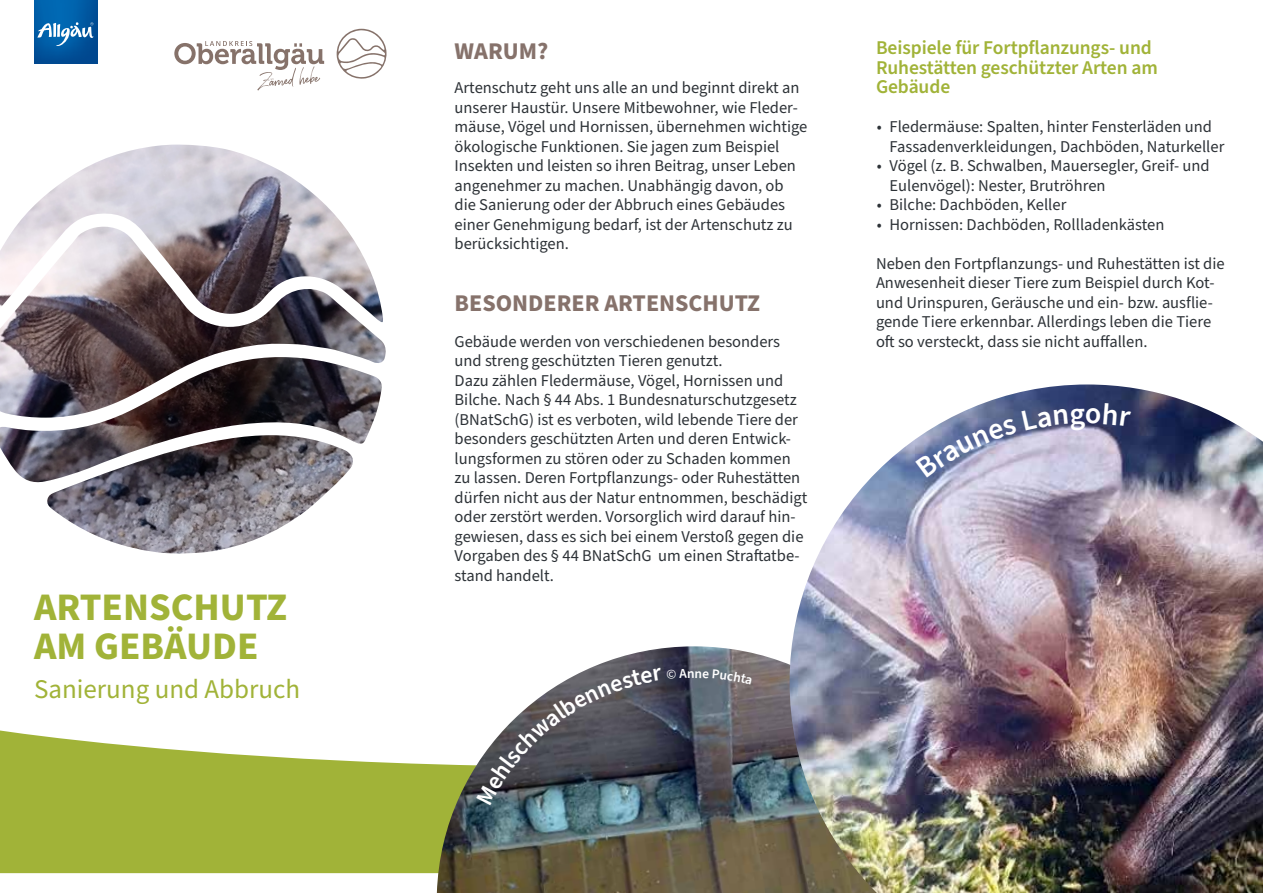
<style>
.page{position:relative;width:1263px;height:893px;background:#fff}
.page>*{position:absolute;margin:0;border:0;box-sizing:border-box;transform-origin:0 0}
.t1{font:700 39px/39px "Source Sans Pro";color:#a1b338}
.t2{font:27px "Source Sans Pro";color:#a1b338}
.t3{font:700 24px "Source Sans Pro";color:#86726b}
.t4{font:600 19.5px/19.5px "Source Sans Pro";letter-spacing:-.005em;color:#a1b338}
.t5{font:16.5px/19.5px "Source Sans Pro";color:#2d3237}
</style>
<div class="page">
<svg style="left:0;top:730px;width:437px;height:143px;background:#afbe55"></svg>
<svg style="left:174px;top:41px;width:150px;height:50px"></svg>
<svg style="left:336px;top:29px;width:51px;height:50px"></svg>
<img style="left:34px;top:0;width:64px;height:64px">
<svg style="left:37px;top:22px;width:56px;height:24px"></svg>
<img style="left:0;top:145px;width:386px;height:409px">
<img style="left:437px;top:646px;width:352px;height:247px">
<img style="left:789px;top:384px;width:474px;height:509px">
<svg style="left:476px;top:668px;width:276px;height:137px;background:#62666f"></svg>
<svg style="left:915px;top:403px;width:216px;height:75px;background:#9196b5"></svg>
<h1 class="t1" style="left:34px;top:588px;width:255px">ARTENSCHUTZ<br>AM GEBÄUDE</h1>
<h2 class="t2" style="left:34px;top:671px;width:268px">Sanierung und Abbruch</h2>
<h3 class="t3" style="left:455px;top:35px;width:95px">WARUM?</h3>
<p class="t5" style="left:455px;top:78px;width:354px">Artenschutz geht uns alle an und beginnt direkt an unserer Haustür. Unsere Mitbewohner, wie Fleder&shy;mäuse, Vögel und Hornissen, übernehmen wichtige ökologische Funktionen. Sie jagen zum Beispiel Insekten und leisten so ihren Beitrag, unser Leben angenehmer zu machen. Unabhängig davon, ob die Sanierung oder der Abbruch eines Gebäudes einer Genehmigung bedarf, ist der Artenschutz zu berücksichtigen.</p>
<h3 class="t3" style="left:455px;top:287px;width:307px">BESONDERER ARTENSCHUTZ</h3>
<p class="t5" style="left:455px;top:332px;width:354px">Gebäude werden von verschiedenen besonders und streng geschützten Tieren genutzt.<br>Dazu zählen Fledermäuse, Vögel, Hornissen und Bilche. Nach § 44 Abs. 1 Bundesnaturschutzgesetz (BNatSchG) ist es verboten, wild lebende Tiere der besonders geschützten Arten und deren Entwick&shy;lungsformen zu stören oder zu Schaden kommen zu lassen. Deren Fortpflanzungs- oder Ruhestätten dürfen nicht aus der Natur entnommen, beschädigt oder zerstört werden. Vorsorglich wird darauf hin&shy;gewiesen, dass es sich bei einem Verstoß gegen die Vorgaben des § 44 BNatSchG um einen Straftatbe&shy;stand handelt.</p>
<p class="t4" style="left:876px;top:38px;width:283px">Beispiele für Fortpflanzungs- und<br>Ruhestätten geschützter Arten am<br>Gebäude</p>
<p class="t5" style="left:889px;top:117px;width:336px;text-indent:-13px">• Fledermäuse: Spalten, hinter Fensterläden und<br>Fassadenverkleidungen, Dachböden, Naturkeller</p>
<p class="t5" style="left:889px;top:156px;width:322px;text-indent:-13px">• Vögel (z. B. Schwalben, Mauersegler, Greif- und<br>Eulenvögel): Nester, Brutröhren</p>
<p class="t5" style="left:877px;top:195px;width:191px">• Bilche: Dachböden, Keller</p>
<p class="t5" style="left:877px;top:215px;width:289px">• Hornissen: Dachböden, Rollladenkästen</p>
<p class="t5" style="left:876px;top:254px;width:350px">Neben den Fortpflanzungs- und Ruhestätten ist die Anwesenheit dieser Tiere zum Beispiel durch Kot&shy;und Urinspuren, Geräusche und ein- bzw. ausflie&shy;gende Tiere erkennbar. Allerdings leben die Tiere oft so versteckt, dass sie nicht auffallen.</p>
</div>
